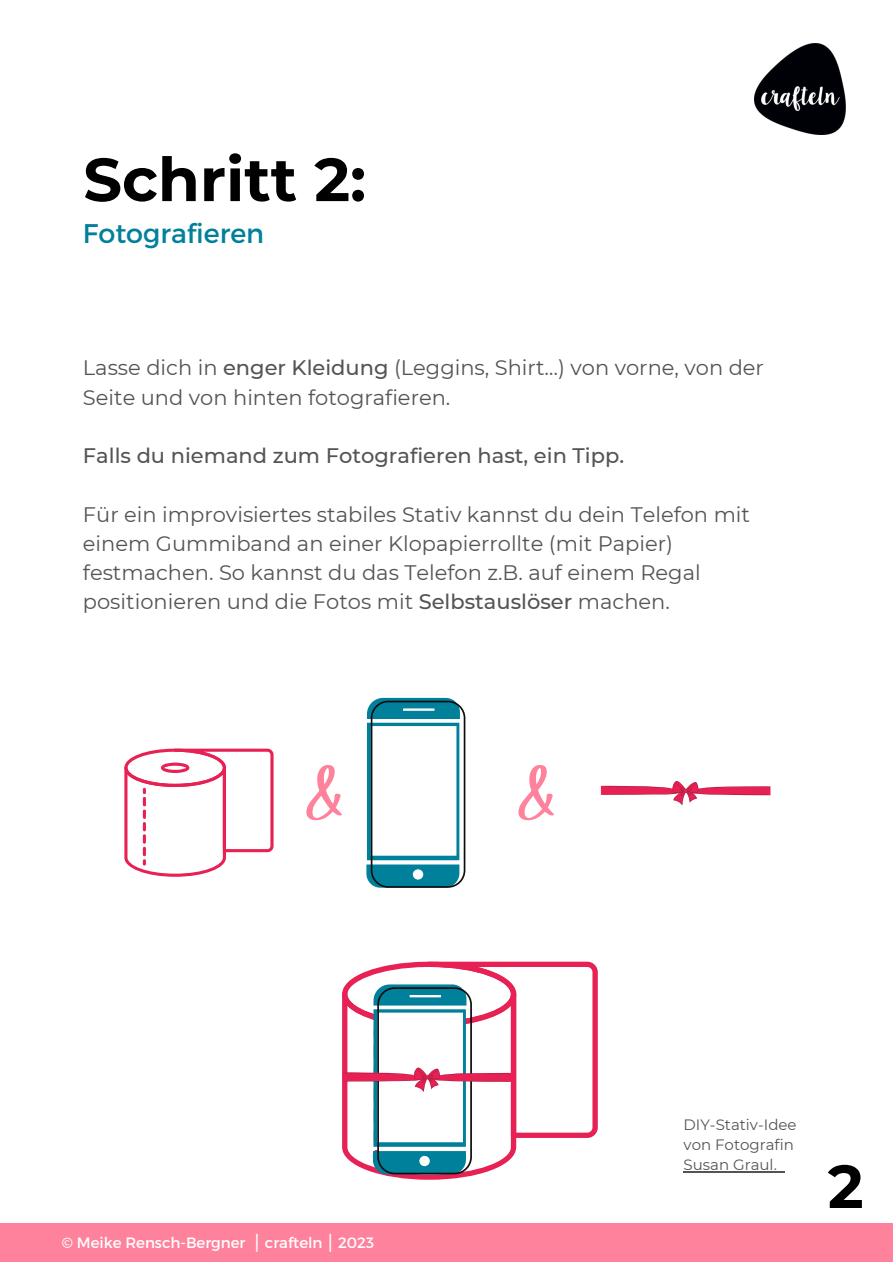
<style>
.page{position:relative;width:893px;height:1264px;background:#fff}
.page>*{position:absolute;margin:0;border:0;box-sizing:border-box;transform-origin:0 0}
.t1{font:700 60.75px "Montserrat";color:#000}
.t2{font:27px "Montserrat";color:#00809b}
.t3{font:21px/29.2px "Montserrat";color:#545454}
.t4{font:500 21px "Montserrat";color:#545454}
.t5{font:15px/20.2px "Montserrat";color:#545454}
.t6{font:15px "Montserrat";color:#fff}
.s1{font-weight:500}
.s2{font-family:"DejaVu Sans"}
</style>
<div class="page">
<img style="left:754px;top:44px;width:91px;height:91px">
<div style="left:0;top:1223px;width:892px;height:38px;background:#ff829d"></div>
<svg style="left:342px;top:961px;width:255px;height:218px"></svg>
<svg style="left:124px;top:748px;width:149px;height:128px"></svg>
<svg style="left:366px;top:698px;width:99px;height:189px"></svg>
<svg style="left:601px;top:781px;width:169px;height:24px"></svg>
<svg style="left:306px;top:765px;width:36px;height:55px"></svg>
<svg style="left:518px;top:765px;width:36px;height:55px"></svg>
<hr style="left:683px;top:1171px;width:93px;height:1px;background:#545454">
<h1 class="t1" style="left:83px;top:142px;width:284px">Schritt 2:</h1>
<p class="t2" style="left:83px;top:215px;width:183px">Fotografieren</p>
<p class="t3" style="left:83px;top:353px;width:682px">Lasse dich in <span class="s1">enger Kleidung</span> (Leggins, Shirt…) von vorne, von der<br>Seite und von hinten fotografieren.</p>
<p class="t4" style="left:83px;top:443px;width:542px">Falls du niemand zum Fotografieren hast, ein Tipp.</p>
<p class="t3" style="left:83px;top:499px;width:668px">Für ein improvisiertes stabiles Stativ kannst du dein Telefon mit einem Gummiband an einer Klopapierrollte (mit Papier) festmachen. So kannst du das Telefon z.B. auf einem Regal positionieren und die Fotos mit <span class="s1">Selbstauslöser</span> machen.</p>
<p class="t6" style="left:62px;top:1233px;width:314px">© Meike Rensch-Bergner <span class="s2">⎮</span> crafteln <span class="s2">⎮</span> 2023</p>
<p class="t5" style="left:683px;top:1114px;width:115px">DIY-Stativ-Idee von Fotografin<br>Susan Graul.</p>
<h1 class="t1" style="left:827px;top:1149px;width:37px">2</h1>
</div>
